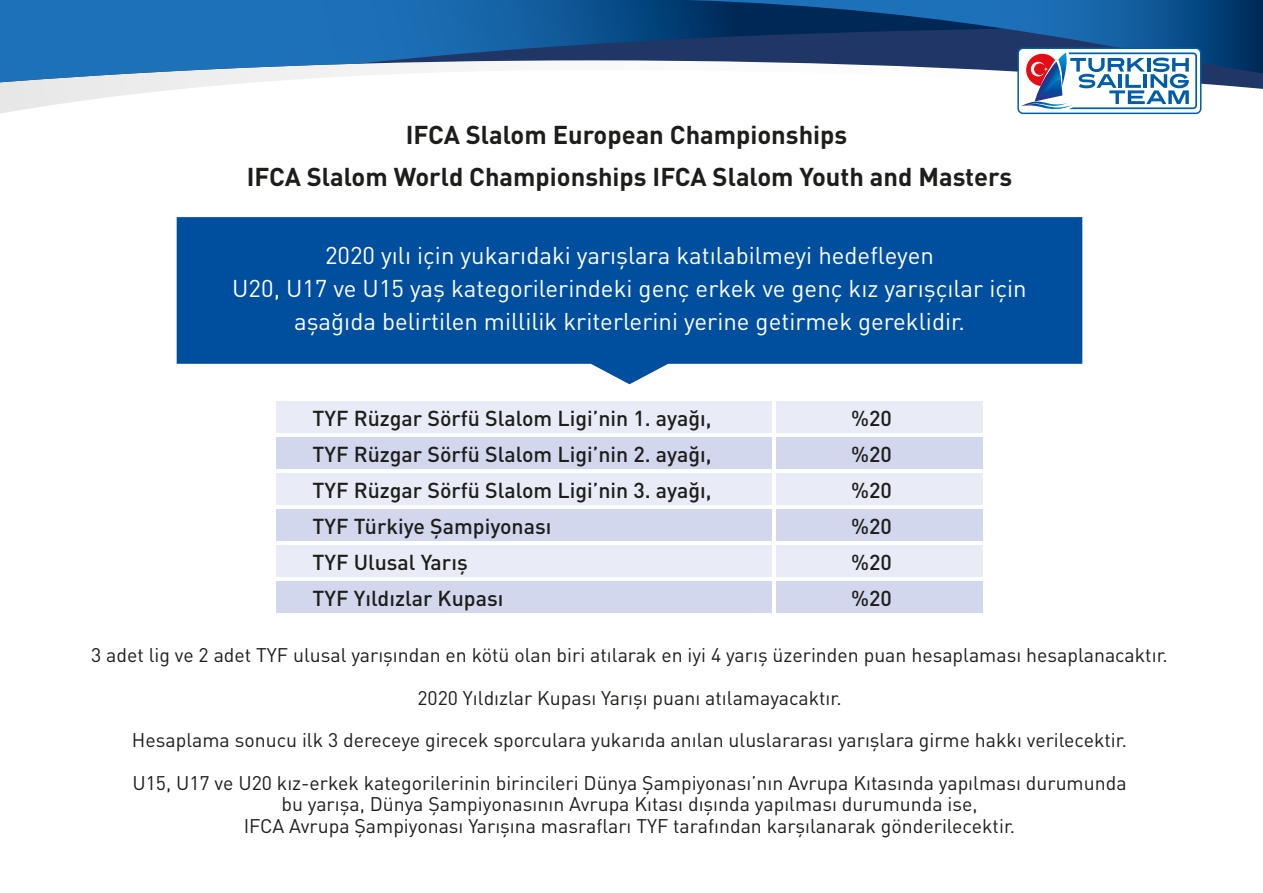
<style>
.page{position:relative;width:1263px;height:893px;background:#fff}
.page>*{position:absolute;margin:0;border:0;box-sizing:border-box;transform-origin:0 0}
.t1{font:700 25.5px/42px "DIN Pro";color:#1d1d1b;text-align:center}
.t2{font:24px/33px "DIN Pro";color:#fff;text-align:center}
.t3{font:500 21.3px "DIN Pro";color:#1d1d1b}
.t4{font:19.5px/42.8px "DIN Pro";color:#1d1d1b;text-align:center}
</style>
<div class="page">
<svg style="left:177px;top:217px;width:905px;height:167px;background:#1d63aa"></svg>
<svg style="left:0;top:89px;width:1201px;height:25px"></svg>
<svg style="left:0;top:82px;width:252px;height:7px;fill:#ececec"></svg>
<svg style="left:0;top:0;width:686px;height:82px"></svg>
<div style="left:1017px;top:47px;width:184px;height:67px;border:2px solid #005da9;border-radius:5px"></div>
<svg style="left:686px;top:0;width:577px;height:111px"></svg>
<div style="left:276px;top:401px;width:495px;height:32px;background:#e9ebf7"></div>
<div style="left:276px;top:437px;width:495px;height:32px;background:#d3d7ee"></div>
<div style="left:776px;top:401px;width:207px;height:32px;background:#e9ebf7"></div>
<div style="left:776px;top:437px;width:207px;height:32px;background:#d3d7ee"></div>
<div style="left:276px;top:473px;width:495px;height:32px;background:#e9ebf7"></div>
<div style="left:776px;top:473px;width:207px;height:32px;background:#e9ebf7"></div>
<div style="left:276px;top:509px;width:495px;height:32px;background:#d3d7ee"></div>
<div style="left:776px;top:509px;width:207px;height:32px;background:#d3d7ee"></div>
<div style="left:276px;top:545px;width:495px;height:32px;background:#e9ebf7"></div>
<div style="left:776px;top:545px;width:207px;height:32px;background:#e9ebf7"></div>
<div style="left:276px;top:581px;width:495px;height:32px;background:#d3d7ee"></div>
<div style="left:776px;top:581px;width:207px;height:32px;background:#d3d7ee"></div>
<h1 class="t1" style="left:247px;top:112px;width:767px">IFCA Slalom European Championships<br>IFCA Slalom World Championships IFCA Slalom Youth and Masters</h1>
<p class="t2" style="left:232px;top:238px;width:796px">2020 yılı için yukarıdaki yarışlara katılabilmeyi hedefleyen<br>U20, U17 ve U15 yaş kategorilerindeki genç erkek ve genç kız yarışçılar için aşağıda belirtilen millilik kriterlerini yerine getirmek gereklidir.</p>
<p class="t3" style="left:312px;top:404px;width:401px">TYF Rüzgar Sörfü Slalom Ligi’nin 1. ayağı,</p>
<p class="t3" style="left:851px;top:404px;width:42px">%20</p>
<p class="t3" style="left:312px;top:440px;width:401px">TYF Rüzgar Sörfü Slalom Ligi’nin 2. ayağı,</p>
<p class="t3" style="left:851px;top:440px;width:42px">%20</p>
<p class="t3" style="left:312px;top:476px;width:401px">TYF Rüzgar Sörfü Slalom Ligi’nin 3. ayağı,</p>
<p class="t3" style="left:851px;top:476px;width:42px">%20</p>
<p class="t3" style="left:312px;top:512px;width:240px">TYF Türkiye Şampiyonası</p>
<p class="t3" style="left:851px;top:512px;width:42px">%20</p>
<p class="t3" style="left:312px;top:548px;width:157px">TYF Ulusal Yarış</p>
<p class="t3" style="left:851px;top:548px;width:42px">%20</p>
<p class="t3" style="left:312px;top:584px;width:192px">TYF Yıldızlar Kupası</p>
<p class="t3" style="left:851px;top:584px;width:42px">%20</p>
<p class="t4" style="left:91px;top:633px;width:1078px">3 adet lig ve 2 adet TYF ulusal yarışından en kötü olan biri atılarak en iyi 4 yarış üzerinden puan hesaplaması hesaplanacaktır.<br>2020 Yıldızlar Kupası Yarışı puanı atılamayacaktır.<br>Hesaplama sonucu ilk 3 dereceye girecek sporculara yukarıda anılan uluslararası yarışlara girme hakkı verilecektir.<br>U15, U17 ve U20 kız-erkek kategorilerinin birincileri Dünya Şampiyonası’nın Avrupa Kıtasında yapılması durumunda</p>
<p class="t4" style="left:244px;top:793px;width:773px;line-height:21.3px">bu yarışa, Dünya Şampiyonasının Avrupa Kıtası dışında yapılması durumunda ise,<br>IFCA Avrupa Şampiyonası Yarışına masrafları TYF tarafından karşılanarak gönderilecektir.</p>
</div>
